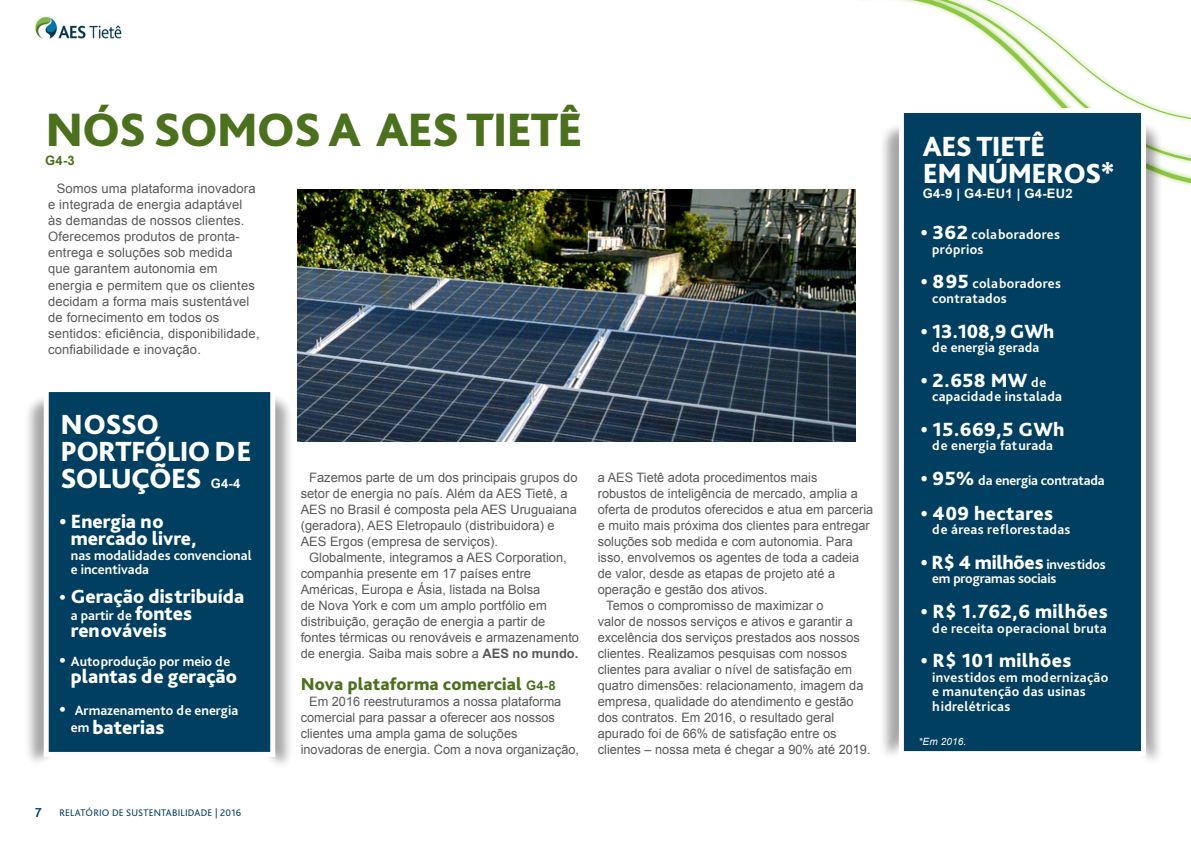
<style>
.page{position:relative;width:1191px;height:842px;background:#fff}
.page>*{position:absolute;margin:0;border:0;box-sizing:border-box;transform-origin:0 0}
.t1{font:800 49px "Bliss Pro";letter-spacing:-.025em;color:#4b711d}
.t2{font:800 29px/27px "Bliss Pro";letter-spacing:-.025em;color:#fff}
.t3{font:800 20px/17px "Bliss Pro";color:#fff}
.t4{font:800 20px "Bliss Pro";letter-spacing:.02em;color:#fff}
.t5{font:800 18px "Bliss Pro";letter-spacing:.01em;color:#4b711d}
.t6{font:700 14px/14.5px "Bliss Pro";letter-spacing:.02em;color:#fff}
.t7{font:700 14px/14.5px "Bliss Pro";color:#fff}
.t8{font:700 14px "Bliss Pro";letter-spacing:-.01em;color:#fff}
.t9{font:700 13.5px "Bliss 2";color:#003f5f}
.t10{font:13px/16px "Arial";color:#58595b}
.t11{font:700 13px "Arial";letter-spacing:.02em;color:#fff}
.t12{font:700 13px "Arial";color:#4b711d}
.t13{font:10px "Bliss 2";letter-spacing:.02em;color:#003f5f}
.t14{font:italic 10px "Arial";letter-spacing:.01em;color:#fff}
.s1{font-size:18px}
.s2{font-weight:800;font-size:20px}
.s3{font-weight:800;font-size:18px}
.s4{font-weight:700;font-size:14px}
.s5{font-weight:700}
.s6{font-family:"Arial";font-weight:700;font-size:13px}
</style>
<div class="page">
<img style="left:35px;top:16px;width:87px;height:23px">
<svg style="left:855px;top:168px;width:336px;height:23px"></svg>
<svg style="left:1164px;top:148px;width:27px;height:20px"></svg>
<svg style="left:896px;top:0;width:295px;height:122px"></svg>
<div style="left:1010px;top:121px;width:154px;height:645px;background:#000;opacity:.35"></div>
<div style="left:879px;top:122px;width:195px;height:638px;background:#000;opacity:.35"></div>
<div style="left:901px;top:110px;width:242px;height:643px;background:#003f5f"></div>
<div style="left:899px;top:108px;width:247px;height:648px;border:5px solid #fff"></div>
<div style="left:149px;top:393px;width:145px;height:376px;background:#000;opacity:.35"></div>
<div style="left:24px;top:394px;width:184px;height:372px;background:#000;opacity:.35"></div>
<div style="left:44px;top:387px;width:231px;height:370px;background:#003f5f;border:5px solid #fff"></div>
<img style="left:297px;top:189px;width:558px;height:252px">
<div style="left:132px;top:25px;width:795px;height:22px;background:#fff;border-radius:10px"></div>
<h1 class="t1" style="left:45px;top:99px;width:539px">NÓS SOMOS A AES TIETÊ</h1>
<p class="t12" style="left:45px;top:151px;width:31px">G4-3</p>
<p class="t10" style="left:48px;top:181px;width:213px;text-indent:9px">Somos uma plataforma inovadora e integrada de energia adaptável<br>às demandas de nossos clientes.<br>Oferecemos produtos de pronta&shy;entrega e soluções sob medida<br>que garantem autonomia em energia e permitem que os clientes decidam a forma mais sustentável de fornecimento em todos os sentidos: eficiência, disponibilidade, confiabilidade e inovação.</p>
<h2 class="t2" style="left:60px;top:411px;width:193px">NOSSO<br>PORTFÓLIO DE<br>SOLUÇÕES</h2>
<p class="t11" style="left:211px;top:475px;width:31px">G4-4</p>
<h3 class="t3" style="left:71px;top:512px;width:127px;text-indent:-11px">• Energia no mercado livre,</h3>
<p class="t7" style="left:71px;top:547px;width:182px">nas modalidades convencional e incentivada</p>
<h3 class="t3" style="left:59px;top:587px;width:186px"><span class="s1">•</span> Geração distribuída</h3>
<p class="t7" style="left:71px;top:608px;width:123px">a partir de <span class="s2">fontes</span></p>
<h3 class="t3" style="left:71px;top:621px;width:97px">renováveis</h3>
<p class="t7" style="left:59px;top:654px;width:172px"><span class="s3">•</span> Autoprodução por meio de</p>
<h3 class="t3" style="left:71px;top:667px;width:168px">plantas de geração</h3>
<p class="t7" style="left:59px;top:702px;width:180px"><span class="s3">•</span> Armazenamento de energia</p>
<h3 class="t3" style="left:71px;top:718px;width:95px"><span class="s4">em</span> baterias</h3>
<p class="t9" style="left:35px;top:804px;width:8px">7</p>
<p class="t13" style="left:60px;top:807px;width:183px">RELATÓRIO DE SUSTENTABILIDADE | 2016</p>
<p class="t10" style="left:301px;top:469px;width:278px;text-indent:9px">Fazemos parte de um dos principais grupos do setor de energia no país. Além da AES Tietê, a AES no Brasil é composta pela AES Uruguaiana (geradora), AES Eletropaulo (distribuidora) e AES Ergos (empresa de serviços).</p>
<p class="t10" style="left:301px;top:549px;width:280px;text-indent:9px">Globalmente, integramos a AES Corporation, companhia presente em 17 países entre Américas, Europa e Ásia, listada na Bolsa<br>de Nova York e com um amplo portfólio em distribuição, geração de energia a partir de fontes térmicas ou renováveis e armazenamento de energia. Saiba mais sobre a <span class="s5">AES no mundo.</span></p>
<h3 class="t5" style="left:301px;top:672px;width:256px">Nova plataforma comercial <span class="s6">G4-8</span></h3>
<p class="t10" style="left:301px;top:693px;width:280px;text-indent:8px">Em 2016 reestruturamos a nossa plataforma comercial para passar a oferecer aos nossos clientes uma ampla gama de soluções inovadoras de energia. Com a nova organização,</p>
<p class="t10" style="left:598px;top:469px;width:221px">a AES Tietê adota procedimentos mais</p>
<p class="t10" style="left:598px;top:485px;width:261px">robustos de inteligência de mercado, amplia a</p>
<p class="t10" style="left:598px;top:501px;width:277px">oferta de produtos oferecidos e atua em parceria</p>
<p class="t10" style="left:598px;top:517px;width:273px">e muito mais próxima dos clientes para entregar</p>
<p class="t10" style="left:598px;top:533px;width:256px">soluções sob medida e com autonomia. Para</p>
<p class="t10" style="left:598px;top:549px;width:263px">isso, envolvemos os agentes de toda a cadeia</p>
<p class="t10" style="left:598px;top:565px;width:239px">de valor, desde as etapas de projeto até a</p>
<p class="t10" style="left:598px;top:581px;width:171px">operação e gestão dos ativos.</p>
<p class="t10" style="left:606px;top:597px;width:219px">Temos o compromisso de maximizar o</p>
<p class="t10" style="left:598px;top:613px;width:256px">valor de nossos serviços e ativos e garantir a</p>
<p class="t10" style="left:598px;top:629px;width:263px">excelência dos serviços prestados aos nossos</p>
<p class="t10" style="left:598px;top:645px;width:251px">clientes. Realizamos pesquisas com nossos</p>
<p class="t10" style="left:598px;top:661px;width:256px">clientes para avaliar o nível de satisfação em</p>
<p class="t10" style="left:598px;top:677px;width:267px">quatro dimensões: relacionamento, imagem da</p>
<p class="t10" style="left:598px;top:693px;width:257px">empresa, qualidade do atendimento e gestão</p>
<p class="t10" style="left:598px;top:709px;width:238px">dos contratos. Em 2016, o resultado geral</p>
<p class="t10" style="left:598px;top:725px;width:240px">apurado foi de 66% de satisfação entre os</p>
<p class="t10" style="left:598px;top:741px;width:274px">clientes – nossa meta é chegar a 90% até 2019.</p>
<h2 class="t2" style="left:923px;top:132px;width:194px">AES TIETÊ<br>EM NÚMEROS*</h2>
<p class="t11" style="left:922px;top:185px;width:152px">G4-9 | G4-EU1 | G4-EU2</p>
<p class="t6" style="left:932px;top:227px;width:129px;text-indent:-11px"><span class="s2">• 362</span> colaboradores próprios</p>
<p class="t6" style="left:932px;top:276px;width:130px;text-indent:-11px"><span class="s2">• 895</span> colaboradores contratados</p>
<h3 class="t3" style="left:920px;top:322px;width:135px">• 13.108,9 GWh</h3>
<p class="t6" style="left:932px;top:340px;width:109px">de energia gerada</p>
<h3 class="t3" style="left:920px;top:371px;width:127px">• 2.658 MW <span class="s4">de</span></h3>
<p class="t6" style="left:932px;top:389px;width:131px">capacidade instalada</p>
<h3 class="t3" style="left:920px;top:420px;width:145px">• 15.669,5 GWh</h3>
<p class="t6" style="left:932px;top:438px;width:123px">de energia faturada</p>
<p class="t8" style="left:920px;top:472px;width:186px"><span class="s2">• 95%</span> da energia contratada</p>
<h3 class="t4" style="left:920px;top:501px;width:134px">• 409 hectares</h3>
<p class="t6" style="left:932px;top:522px;width:140px">de áreas reflorestadas</p>
<h3 class="t3" style="left:920px;top:553px;width:187px">• R$ 4 milhões <span class="s4">investidos</span></h3>
<p class="t8" style="left:932px;top:570px;width:126px">em programas sociais</p>
<h3 class="t4" style="left:920px;top:599px;width:188px">• R$ 1.762,6 milhões</h3>
<p class="t6" style="left:932px;top:620px;width:176px">de receita operacional bruta</p>
<h3 class="t4" style="left:920px;top:648px;width:152px">• R$ 101 milhões</h3>
<p class="t6" style="left:932px;top:669px;width:178px">investidos em modernização e manutenção das usinas hidrelétricas</p>
<p class="t14" style="left:918px;top:735px;width:49px">*Em 2016.</p>
</div>
